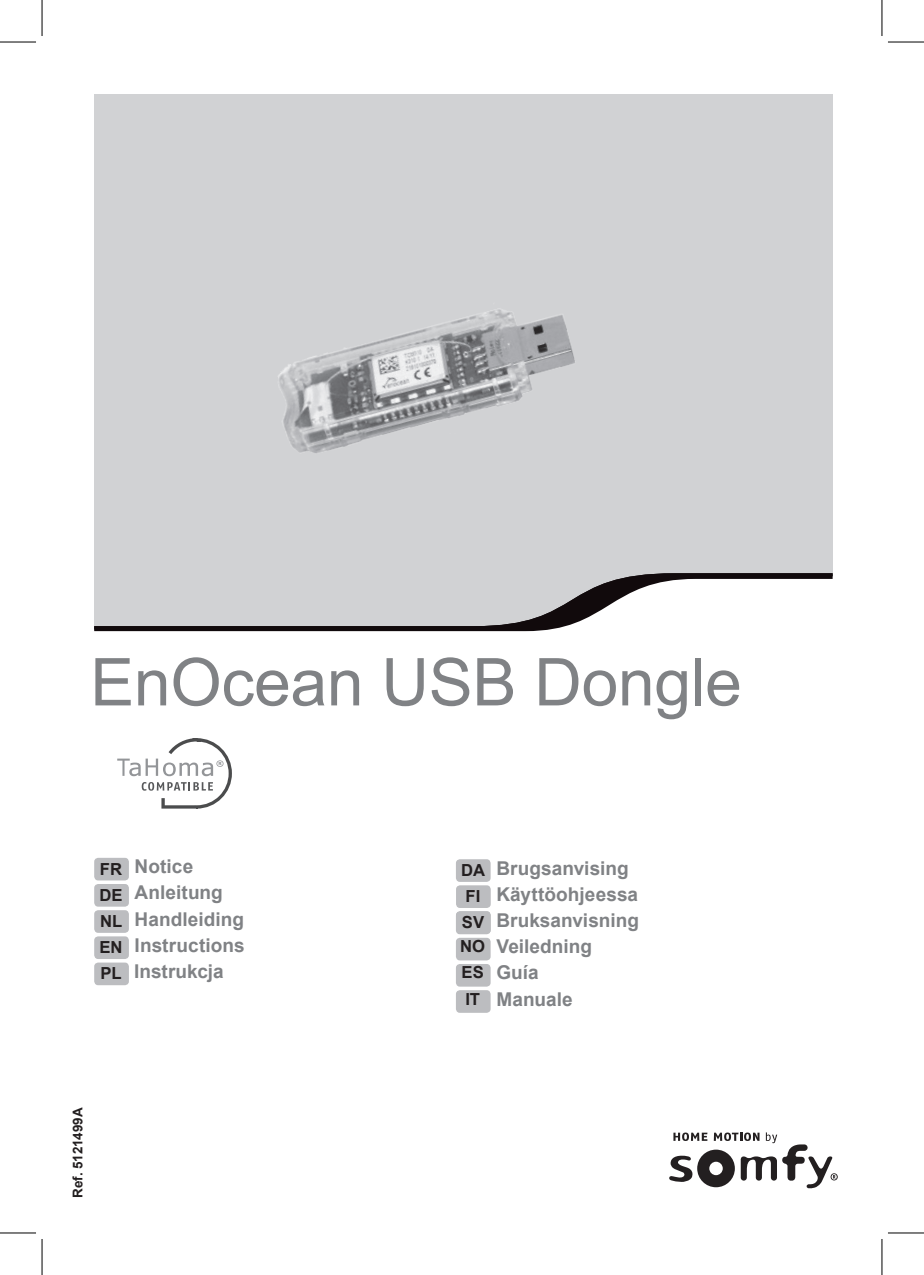
<style>
.page{position:relative;width:924px;height:1275px;background:#fff}
.page>*{position:absolute;margin:0;border:0;box-sizing:border-box;transform-origin:0 0}
.t1{font:66px "Arial";letter-spacing:-.005em;color:#808285}
.t2{font:700 19px/26.2px "Arial";color:#808285}
.t3{font:700 16.6px/25.8px "Arial";color:#231f20}
.t4{font:700 13.4px "Arial";letter-spacing:-.005em;color:#231f20}
.s1{font-size:16.6px;color:#231f20}
</style>
<div class="page">
<div style="left:94px;top:94px;width:738px;height:567px;background:#d1d2d4"></div>
<svg style="left:94px;top:576px;width:744px;height:613px"></svg>
<svg style="left:94px;top:573px;width:738px;height:58px"></svg>
<svg style="left:668px;top:1132px;width:169px;height:56px"></svg>
<div style="left:94px;top:858px;width:35px;height:22px;background:#bcbdc0;border-radius:4px"></div>
<div style="left:94px;top:884px;width:35px;height:22px;background:#bcbdc0;border-radius:4px"></div>
<div style="left:94px;top:910px;width:35px;height:23px;background:#bcbdc0;border-radius:4px"></div>
<div style="left:94px;top:936px;width:35px;height:23px;background:#bcbdc0;border-radius:4px"></div>
<div style="left:94px;top:962px;width:35px;height:23px;background:#bcbdc0;border-radius:4px"></div>
<div style="left:455px;top:859px;width:35px;height:23px;background:#bcbdc0;border-radius:4px"></div>
<svg style="left:455px;top:911px;width:35px;height:23px"></svg>
<div style="left:455px;top:937px;width:35px;height:23px;background:#bcbdc0;border-radius:4px"></div>
<div style="left:455px;top:964px;width:35px;height:22px;background:#bcbdc0;border-radius:4px"></div>
<div style="left:455px;top:990px;width:35px;height:22px;background:#bcbdc0;border-radius:4px"></div>
<div style="left:456px;top:885px;width:34px;height:23px;background:#bcbdc0;border-radius:4px"></div>
<div style="left:456px;top:911px;width:34px;height:22px;background:#bcbdc0;border-radius:4px"></div>
<svg style="left:117px;top:738px;width:115px;height:70px"></svg>
<img style="left:278px;top:309px;width:297px;height:144px">
<hr style="left:0;top:42px;width:36px;height:1px;background:#000">
<hr style="left:887px;top:42px;width:36px;height:1px;background:#000">
<hr style="left:0;top:1232px;width:36px;height:1px;background:#000">
<hr style="left:887px;top:1232px;width:36px;height:1px;background:#000">
<hr style="left:42px;top:0;width:1px;height:36px;background:#000">
<hr style="left:42px;top:1239px;width:1px;height:36px;background:#000">
<hr style="left:881px;top:0;width:1px;height:36px;background:#000">
<hr style="left:881px;top:1239px;width:1px;height:36px;background:#000">
<h1 class="t1" style="left:90px;top:639px;width:653px">EnOcean USB Dongle</h1>
<p class="t2" style="left:99px;top:854px;width:147px"><span class="s1">FR</span> Notice<br><span class="s1">DE</span> Anleitung<br><span class="s1">NL</span> Handleiding<br><span class="s1">EN</span> Instructions<br><span class="s1">PL</span> Instrukcja</p>
<p class="t2" style="left:461px;top:855px;width:169px"><span class="s1">DA</span> Brugsanvising</p>
<p class="t2" style="left:496px;top:881px;width:143px">Käyttöohjeessa</p>
<p class="t2" style="left:460px;top:908px;width:180px"><span class="s1">NO</span> Bruksanvisning</p>
<p class="t2" style="left:460px;top:934px;width:133px"><span class="s1">NO</span> Veiledning</p>
<p class="t2" style="left:461px;top:960px;width:79px"><span class="s1">ES</span> Guía</p>
<p class="t2" style="left:465px;top:986px;width:109px"><span class="s1">IT</span> Manuale</p>
<p class="t3" style="left:461px;top:884px;width:24px">FI<br>SV</p>
<p class="t4" style="left:69px;top:1198px;width:92px;rotate:-90deg">Ref. 5121499A</p>
</div>
